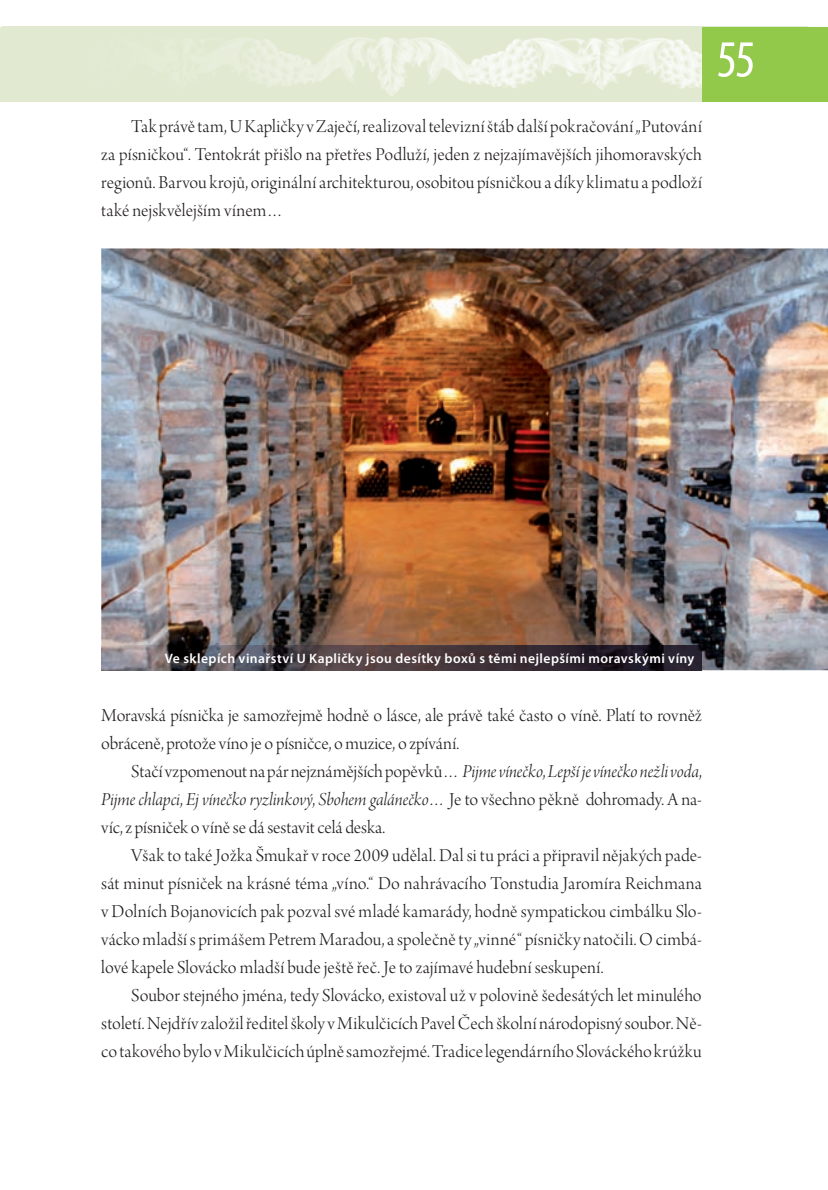
<style>
.page{position:relative;width:828px;height:1190px;background:#fff}
.page>*{position:absolute;margin:0;border:0;box-sizing:border-box;transform-origin:0 0}
.t1{font:condensed 52.5px "Myriad Pro";color:#fff}
.t2{font:19.25px/28px "Arno Pro Light Display";letter-spacing:.005em;color:#231f20;text-align:justify}
.t3{font:19.25px "Arno Pro Light Italic Display";letter-spacing:-.005em;color:#231f20}
.t4{font:600 13.65px "Myriad Pro";letter-spacing:.03em;color:#fff}
.s1{font-family:"Arno Pro Light Italic Display"}
.s2{font-family:"Arno Pro Light Display"}
</style>
<div class="page">
<hr style="left:0;top:27px;width:2px;height:74px;background:#e1e9d0">
<img style="left:2px;top:27px;width:699px;height:74px">
<div style="left:701px;top:27px;width:127px;height:74px;background:#92c94a"></div>
<img style="left:101px;top:248px;width:727px;height:422px">
<svg style="left:101px;top:670px;width:600px;height:1px"></svg>
<img style="left:101px;top:645px;width:600px;height:25px">
<h1 class="t1" style="left:716px;top:40px;width:40px">55</h1>
<p class="t2" style="left:101px;top:114px;width:602px;text-indent:30px">Tak právě tam, U Kapličky v Zaječí, realizoval televizní štáb další pokračování „Putování za písničkou“. Tentokrát přišlo na přetřes Podluží, jeden z nejzajímavějších jihomoravských regionů. Barvou krojů, originální architekturou, osobitou písničkou a díky klimatu a podloží také nejskvělejším vínem…</p>
<p class="t4" style="left:165px;top:653px;width:531px">Ve sklepích vinařství U Kapličky jsou desítky boxů s těmi nejlepšími moravskými víny</p>
<p class="t2" style="left:101px;top:702px;width:602px">Moravská písnička je samozřejmě hodně o lásce, ale právě také často o víně. Platí to rovněž obráceně, protože víno je o písničce, o muzice, o zpívání.</p>
<p class="t2" style="left:131px;top:758px;width:572px">Stačí vzpomenout na pár nejznámějších popěvků… <span class="s1">Pijme vínečko</span>, <span class="s1">Lepší je vínečko nežli voda</span>,</p>
<p class="t3" style="left:101px;top:791px;width:602px">Pijme chlapci<span class="s2">,</span> Ej vínečko ryzlinkový<span class="s2">,</span> Sbohem galánečko<span class="s2">… Je to všechno pěkně dohromady. A na-</span></p>
<p class="t2" style="left:101px;top:814px;width:285px">víc, z písniček o víně se dá sestavit celá deska.</p>
<p class="t2" style="left:131px;top:842px;width:572px">Však to také Jožka Šmukař v roce 2009 udělal. Dal si tu práci a připravil nějakých pade-</p>
<p class="t2" style="left:101px;top:870px;width:602px">sát minut písniček na krásné téma „víno.“ Do nahrávacího Tonstudia Jaromíra Reichmana</p>
<p class="t2" style="left:101px;top:898px;width:602px">v Dolních Bojanovicích pak pozval své mladé kamarády, hodně sympatickou cimbálku Slo-</p>
<p class="t2" style="left:101px;top:926px;width:602px">vácko mladší s primášem Petrem Maradou, a společně ty „vinné“ písničky natočili. O cimbá-</p>
<p class="t2" style="left:101px;top:954px;width:503px">lové kapele Slovácko mladší bude ještě řeč. Je to zajímavé hudební seskupení.</p>
<p class="t2" style="left:131px;top:982px;width:572px">Soubor stejného jména, tedy Slovácko, existoval už v polovině šedesátých let minulého</p>
<p class="t2" style="left:101px;top:1010px;width:602px">století. Nejdřív založil ředitel školy v Mikulčicích Pavel Čech školní národopisný soubor. Ně-</p>
<p class="t2" style="left:101px;top:1038px;width:602px">co takového bylo v Mikulčicích úplně samozřejmé. Tradice legendárního Slováckého krúžku</p>
</div>
